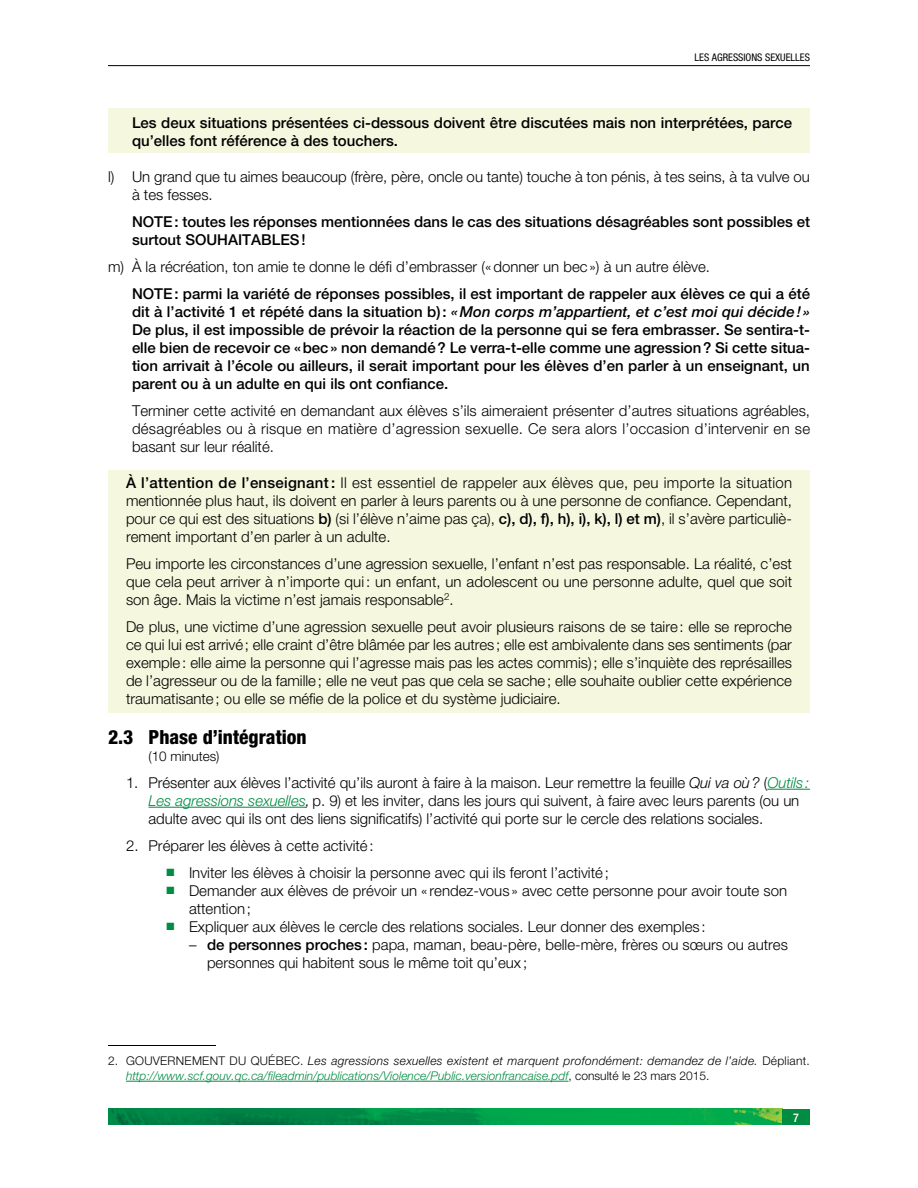
<style>
.page{position:relative;width:918px;height:1188px;background:#fff}
.page>*{position:absolute;margin:0;border:0;box-sizing:border-box;transform-origin:0 0}
.H3_Ressemble_à_titre{font:800 condensed 19.5px "Helvetica Neue LT Std";color:#000}
.P_Texte_courant{font:300 15px/18px "Helvetica Neue LT Std";color:#000;text-align:justify}
.P_Texte_courant-2{font:500 15px/18px "Helvetica Neue LT Std";color:#000}
.P_niv1_1{font:300 15px/18px "Helvetica Neue LT Std";letter-spacing:-.005em;color:#000}
.P_Texte_courant_a{font:300 15px/18px "Helvetica Neue LT Std";color:#000}
.P_Durée{font:300 13.5px "Helvetica Neue LT Std";color:#000}
.P_Note_de_bas_de_pag{font:italic 300 12px/15px "Helvetica Neue LT Std";color:#008c41}
.t1{font:500 condensed 12px "Helvetica Neue LT Std";color:#fff}
.t2{font:condensed 10.5px "Helvetica Neue LT Std";color:#000}
.s1{font-style:italic}
.s2{font-weight:500}
.s3{font-style:italic;color:#008c41}
.s4{color:#008c41}
.s5{font-style:normal;color:#000}
.s6{color:#000}
</style>
<div class="page">
<hr style="left:108px;top:65px;width:702px;height:1px;background:#000">
<img style="left:108px;top:1109px;width:674px;height:15px">
<div style="left:782px;top:1109px;width:28px;height:15px;background:#008c41"></div>
<div style="left:108px;top:108px;width:702px;height:45px;background:#f6f7df"></div>
<div style="left:108px;top:470px;width:702px;height:243px;background:#f6f7df"></div>
<hr style="left:767px;top:789px;width:43px;height:1px;background:#008c41">
<hr style="left:148px;top:807px;width:158px;height:1px;background:#008c41">
<hr style="left:108px;top:1045px;width:108px;height:1px;background:#000">
<hr style="left:126px;top:1081px;width:442px;height:1px;background:#008c41">
<p class="t2" style="left:695px;top:52px;width:117px">LES AGRESSIONS SEXUELLES</p>
<p class="P_Texte_courant-2" style="left:132px;top:113px;width:662px">Les deux situations présentées ci-dessous doivent être discutées mais non interprétées, parce qu’elles font référence à des touchers.</p>
<p class="P_Texte_courant_a" style="left:132px;top:167px;width:679px;text-indent:-24px">l) Un grand que tu aimes beaucoup (frère, père, oncle ou tante) touche à ton pénis, à tes seins, à ta vulve ou à tes fesses.</p>
<p class="P_Texte_courant-2" style="left:132px;top:212px;width:680px">NOTE: toutes les réponses mentionnées dans le cas des situations désagréables sont possibles et surtout SOUHAITABLES!</p>
<p class="P_Texte_courant_a" style="left:108px;top:257px;width:604px">m) À la récréation, ton amie te donne le défi d’embrasser («donner un bec») à un autre élève.</p>
<p class="P_Texte_courant-2" style="left:132px;top:284px;width:680px;text-align:justify">NOTE: parmi la variété de réponses possibles, il est important de rappeler aux élèves ce qui a été dit à l’activité 1 et répété dans la situation b): <span class="s1">«Mon corps m’appartient, et c’est moi qui décide! » </span>De plus, il est impossible de prévoir la réaction de la personne qui se fera embrasser. Se sentira-t&shy;elle bien de recevoir ce «bec» non demandé? Le verra-t-elle comme une agression? Si cette situa&shy;tion arrivait à l’école ou ailleurs, il serait important pour les élèves d’en parler à un enseignant, un parent ou à un adulte en qui ils ont confiance.</p>
<p class="P_Texte_courant" style="left:132px;top:401px;width:680px">Terminer cette activité en demandant aux élèves s’ils aimeraient présenter d’autres situations agréables, désagréables ou à risque en matière d’agression sexuelle. Ce sera alors l’occasion d’intervenir en se basant sur leur réalité.</p>
<p class="P_Texte_courant" style="left:126px;top:473px;width:668px"><span class="s2">À l’attention de l’enseignant:</span> Il est essentiel de rappeler aux élèves que, peu importe la situation mentionnée plus haut, ils doivent en parler à leurs parents ou à une personne de confiance. Cependant, pour ce qui est des situations <span class="s2">b)</span> (si l’élève n’aime pas ça), <span class="s2">c), d), f), h), i), k), l) et m)</span>, il s’avère particuliè&shy;rement important d’en parler à un adulte.</p>
<p class="P_Texte_courant" style="left:126px;top:554px;width:668px">Peu importe les circonstances d’une agression sexuelle, l’enfant n’est pas responsable. La réalité, c’est que cela peut arriver à n’importe qui: un enfant, un adolescent ou une personne adulte, quel que soit son âge. Mais la victime n’est jamais responsable<sup>2</sup>.</p>
<p class="P_Texte_courant" style="left:126px;top:617px;width:668px">De plus, une victime d’une agression sexuelle peut avoir plusieurs raisons de se taire: elle se reproche ce qui lui est arrivé; elle craint d’être blâmée par les autres; elle est ambivalente dans ses sentiments (par exemple: elle aime la personne qui l’agresse mais pas les actes commis); elle s’inquiète des représailles de l’agresseur ou de la famille; elle ne veut pas que cela se sache; elle souhaite oublier cette expérience traumatisante; ou elle se méfie de la police et du système judiciaire.</p>
<h3 class="H3_Ressemble_à_titre" style="left:108px;top:725px;width:200px">2.3 Phase d’intégration</h3>
<p class="P_Durée" style="left:148px;top:748px;width:73px">(10 minutes)</p>
<p class="P_niv1_1" style="left:148px;top:773px;width:662px;text-indent:-22px">1. Présenter aux élèves l’activité qu’ils auront à faire à la maison. Leur remettre la feuille <span class="s1">Qui va où?</span> (<span class="s3">Outils:<br>Les agressions sexuelles</span><span class="s1">,</span> p. 9) et les inviter, dans les jours qui suivent, à faire avec leurs parents (ou un adulte avec qui ils ont des liens significatifs) l’activité qui porte sur le cercle des relations sociales.</p>
<p class="P_niv1_1" style="left:126px;top:836px;width:249px">2. Préparer les élèves à cette activité:</p>
<p class="P_Texte_courant" style="left:166px;top:863px;width:444px"><span class="s4">■</span> Inviter les élèves à choisir la personne avec qui ils feront l’activité;</p>
<p class="P_Texte_courant" style="left:189px;top:881px;width:600px;text-indent:-22px"><span class="s4">■</span> Demander aux élèves de prévoir un « rendez-vous » avec cette personne pour avoir toute son attention;</p>
<p class="P_Texte_courant" style="left:166px;top:917px;width:541px"><span class="s4">■</span> Expliquer aux élèves le cercle des relations sociales. Leur donner des exemples :</p>
<p class="P_Texte_courant" style="left:207px;top:935px;width:582px;text-indent:-18px">– <span class="s2">de personnes proches:</span> papa, maman, beau-père, belle-mère, frères ou sœurs ou autres personnes qui habitent sous le même toit qu’eux ;</p>
<p class="P_Note_de_bas_de_pag" style="left:126px;top:1053px;width:685px;text-indent:-18px"><span class="s5">2. GOUVERNEMENT DU QUÉBEC</span><span class="s5">.</span> <span class="s6">Les agressions sexuelles existent et marquent profondément: demandez de l’aide.</span> <span class="s5">Dépliant. </span>http://www.scf.gouv.qc.ca/fileadmin/publications/Violence/Public.versionfrancaise.pdf<span class="s5">, consulté le 23 mars 2015.</span></p>
<p class="t1" style="left:793px;top:1110px;width:7px">7</p>
</div>
